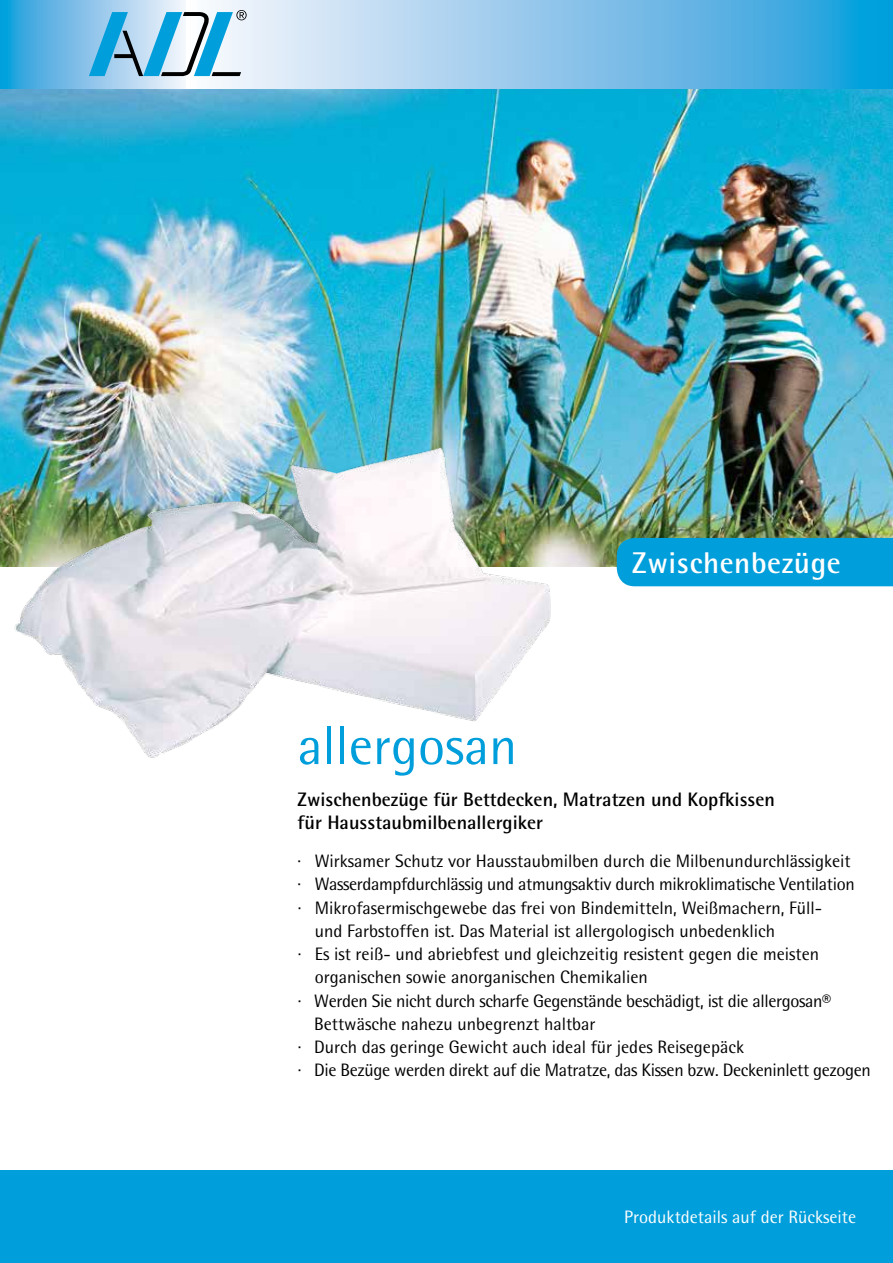
<style>
.page{position:relative;width:893px;height:1263px;background:#fff}
.page>*{position:absolute;margin:0;border:0;box-sizing:border-box;transform-origin:0 0}
.t1{font:54px "Rotis Semi Sans";color:#009edb}
.t2{font:700 30px "Rotis Semi Sans";letter-spacing:.02em;color:#fff}
.t3{font:700 19.5px/23.2px "Rotis Semi Sans";color:#000}
.t4{font:18px "Rotis Semi Sans";color:#000}
.t5{font:18px "Rotis Semi Sans";letter-spacing:-.02em;color:#000}
.t6{font:18px "Rotis Semi Sans";color:#fff}
</style>
<div class="page">
<img style="left:0;top:89px;width:893px;height:477px">
<svg style="left:0;top:0;width:186px;height:89px;background:#69bae6"></svg>
<svg style="left:194px;top:0;width:699px;height:89px;background:#87c5ea"></svg>
<svg style="left:89px;top:10px;width:158px;height:66px"></svg>
<div style="left:0;top:1171px;width:893px;height:92px;background:#009edb"></div>
<div style="left:617px;top:538px;width:276px;height:48px;background:#009edb"></div>
<img style="left:8px;top:447px;width:543px;height:311px">
<h1 class="t1" style="left:298px;top:714px;width:221px">allergosan</h1>
<h2 class="t2" style="left:632px;top:545px;width:210px">Zwischenbezüge</h2>
<p class="t3" style="left:298px;top:787px;width:479px">Zwischenbezüge für Bettdecken, Matratzen und Kopfkissen für Hausstaubmilbenallergiker</p>
<p class="t4" style="left:298px;top:850px;width:554px">· Wirksamer Schutz vor Hausstaubmilben durch die Milbenundurchlässigkeit</p>
<p class="t5" style="left:298px;top:873px;width:559px">· Wasserdampfdurchlässig und atmungsaktiv durch mikroklimatische Ventilation</p>
<p class="t4" style="left:298px;top:897px;width:526px">· Mikrofasermischgewebe das frei von Bindemitteln, Weißmachern, Füll-</p>
<p class="t4" style="left:315px;top:920px;width:462px">und Farbstoffen ist. Das Material ist allergologisch unbedenklich</p>
<p class="t4" style="left:298px;top:943px;width:523px">· Es ist reiß- und abriebfest und gleichzeitig resistent gegen die meisten</p>
<p class="t4" style="left:315px;top:967px;width:335px">organischen sowie anorganischen Chemikalien</p>
<p class="t5" style="left:298px;top:990px;width:535px">· Werden Sie nicht durch scharfe Gegenstände beschädigt, ist die allergosan®</p>
<p class="t4" style="left:314px;top:1013px;width:283px">Bettwäsche nahezu unbegrenzt haltbar</p>
<p class="t4" style="left:298px;top:1036px;width:448px">· Durch das geringe Gewicht auch ideal für jedes Reisegepäck</p>
<p class="t5" style="left:298px;top:1060px;width:575px">· Die Bezüge werden direkt auf die Matratze, das Kissen bzw. Deckeninlett gezogen</p>
<p class="t6" style="left:624px;top:1206px;width:233px">Produktdetails auf der Rückseite</p>
</div>
